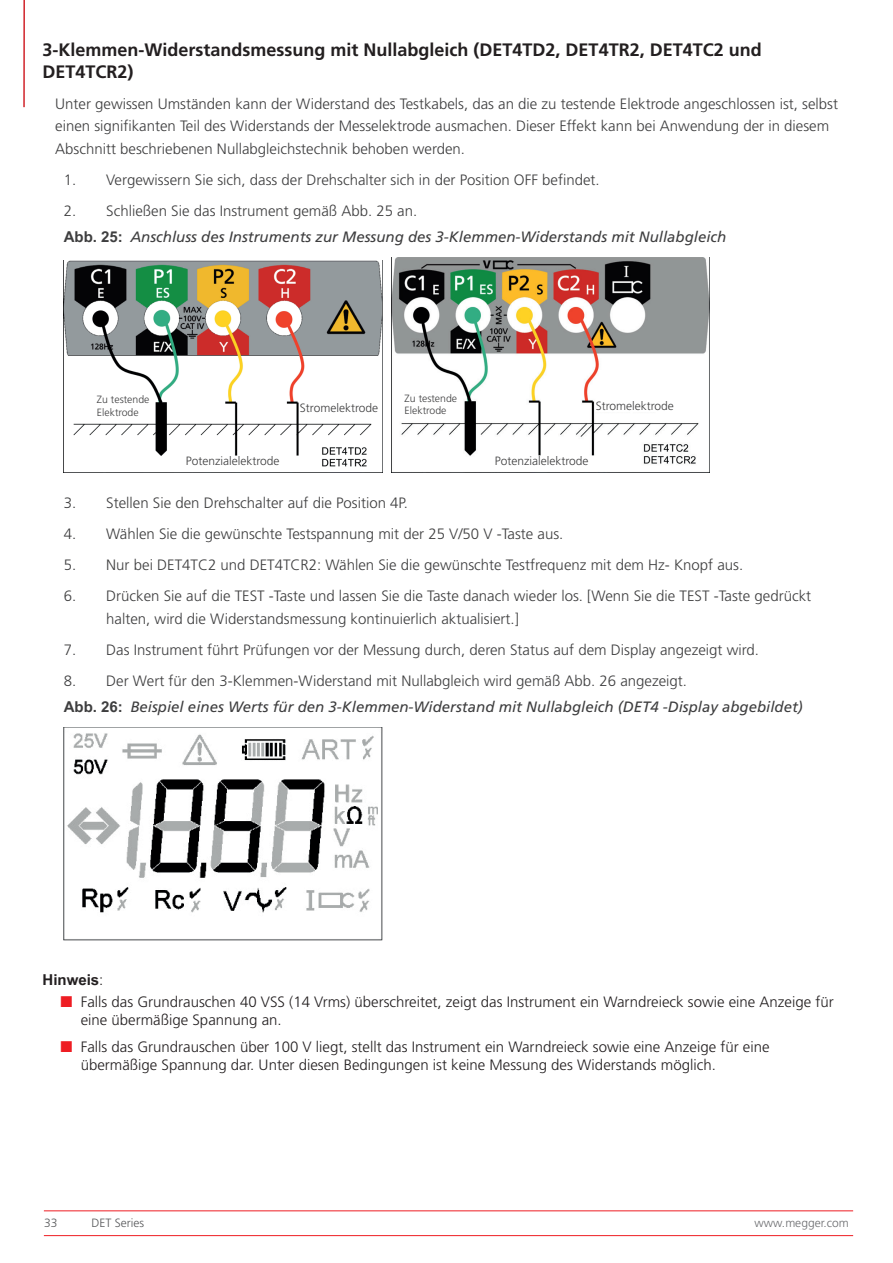
<style>
.page{position:relative;width:893px;height:1263px;background:#fff}
.page>*{position:absolute;margin:0;border:0;box-sizing:border-box;transform-origin:0 0}
.t1{font:700 18px/21.6px "Frutiger LT Pro";color:#231f20}
.t2{font:300 15px/22.5px "Frutiger LT Pro";color:#3e3e3f}
.t3{font:300 15px/18px "Frutiger LT Pro";color:#231f20}
.t4{font:italic 15px/26.5px "Frutiger LT Pro";color:#3e3e3f}
.t5{font:700 15px "Arial Unicode MS";color:#231f20}
.t6{font:300 12px "Frutiger LT Pro";color:#3e3e3f}
.t7{font:300 12px "Frutiger LT Pro";color:#6c6d70}
.t8{font:300 12px "Frutiger LT Pro";color:#57585a}
.t9{font:300 10.5px/12.6px "Frutiger LT Pro";color:#3e3e3f}
.s1{font-weight:300;font-style:normal}
.s2{font-family:"Arial Unicode MS";font-weight:700;font-style:normal}
.s3{font-family:"Frutiger LT Pro";font-weight:300}
</style>
<div class="page">
<hr style="left:44px;top:1210px;width:809px;height:1px;background:#ee1d23">
<hr style="left:44px;top:1235px;width:809px;height:1px;background:#ee1d23">
<hr style="left:23px;top:0;width:2px;height:107px;background:#d1232a">
<img style="left:64px;top:261px;width:319px;height:212px">
<div style="left:97px;top:395px;width:56px;height:24px;background:#fff"></div>
<div style="left:300px;top:403px;width:80px;height:10px;background:#fff"></div>
<div style="left:186px;top:456px;width:102px;height:13px;background:#fff"></div>
<img style="left:391px;top:258px;width:319px;height:215px">
<div style="left:405px;top:394px;width:56px;height:24px;background:#fff"></div>
<div style="left:596px;top:401px;width:80px;height:11px;background:#fff"></div>
<div style="left:495px;top:456px;width:102px;height:12px;background:#fff"></div>
<img style="left:64px;top:728px;width:319px;height:212px">
<p class="t1" style="left:43px;top:39px;width:721px">3-Klemmen-Widerstandsmessung mit Nullabgleich (DET4TD2, DET4TR2, DET4TC2 und<br>DET4TCR2)</p>
<p class="t2" style="left:55px;top:92px;width:784px">Unter gewissen Umständen kann der Widerstand des Testkabels, das an die zu testende Elektrode angeschlossen ist, selbst einen signifikanten Teil des Widerstands der Messelektrode ausmachen. Dieser Effekt kann bei Anwendung der in diesem<br>Abschnitt beschriebenen Nullabgleichstechnik behoben werden.</p>
<p class="t2" style="left:64px;top:168px;width:537px">1. Vergewissern Sie sich, dass der Drehschalter sich in der Position OFF befindet.</p>
<p class="t4" style="left:64px;top:197px;width:664px"><span class="s1">2. Schließen Sie das Instrument gemäß Abb. 25 an.<br></span><span class="s2">Abb. 25:</span> Anschluss des Instruments zur Messung des 3-Klemmen-Widerstands mit Nullabgleich</p>
<p class="t9" style="left:97px;top:393px;width:54px">Zu testende<br>Elektrode</p>
<p class="t6" style="left:300px;top:401px;width:80px">Stromelektrode</p>
<p class="t6" style="left:186px;top:454px;width:95px">Potenzialelektrode</p>
<p class="t9" style="left:405px;top:392px;width:54px">Zu testende<br>Elektrode</p>
<p class="t6" style="left:596px;top:399px;width:80px">Stromelektrode</p>
<p class="t6" style="left:495px;top:453px;width:95px">Potenzialelektrode</p>
<p class="t2" style="left:64px;top:492px;width:346px">3. Stellen Sie den Drehschalter auf die Position 4P.</p>
<p class="t2" style="left:64px;top:523px;width:501px">4. Wählen Sie die gewünschte Testspannung mit der 25 V/50 V -Taste aus.</p>
<p class="t2" style="left:64px;top:554px;width:681px">5. Nur bei DET4TC2 und DET4TCR2: Wählen Sie die gewünschte Testfrequenz mit dem Hz- Knopf aus.</p>
<p class="t2" style="left:106px;top:585px;width:706px;text-indent:-43px">6. Drücken Sie auf die TEST -Taste und lassen Sie die Taste danach wieder los. [Wenn Sie die TEST -Taste gedrückt halten, wird die Widerstandsmessung kontinuierlich aktualisiert.]</p>
<p class="t2" style="left:64px;top:638px;width:697px">7. Das Instrument führt Prüfungen vor der Messung durch, deren Status auf dem Display angezeigt wird.</p>
<p class="t4" style="left:64px;top:667px;width:741px"><span class="s1">8. Der Wert für den 3-Klemmen-Widerstand mit Nullabgleich wird gemäß Abb. 26 angezeigt.<br></span><span class="s2">Abb. 26:</span> Beispiel eines Werts für den 3-Klemmen-Widerstand mit Nullabgleich (DET4 -Display abgebildet)</p>
<p class="t5" style="left:43px;top:969px;width:62px">Hinweis<span class="s3">:</span></p>
<p class="t3" style="left:81px;top:993px;width:754px">Falls das Grundrauschen 40 VSS (14 Vrms) überschreitet, zeigt das Instrument ein Warndreieck sowie eine Anzeige für eine übermäßige Spannung an.</p>
<p class="t3" style="left:81px;top:1038px;width:690px">Falls das Grundrauschen über 100 V liegt, stellt das Instrument ein Warndreieck sowie eine Anzeige für eine übermäßige Spannung dar. Unter diesen Bedingungen ist keine Messung des Widerstands möglich.</p>
<p class="t8" style="left:44px;top:1216px;width:15px">33</p>
<p class="t8" style="left:92px;top:1216px;width:54px">DET Series</p>
<p class="t7" style="left:755px;top:1216px;width:96px">www.megger.com</p>
</div>
